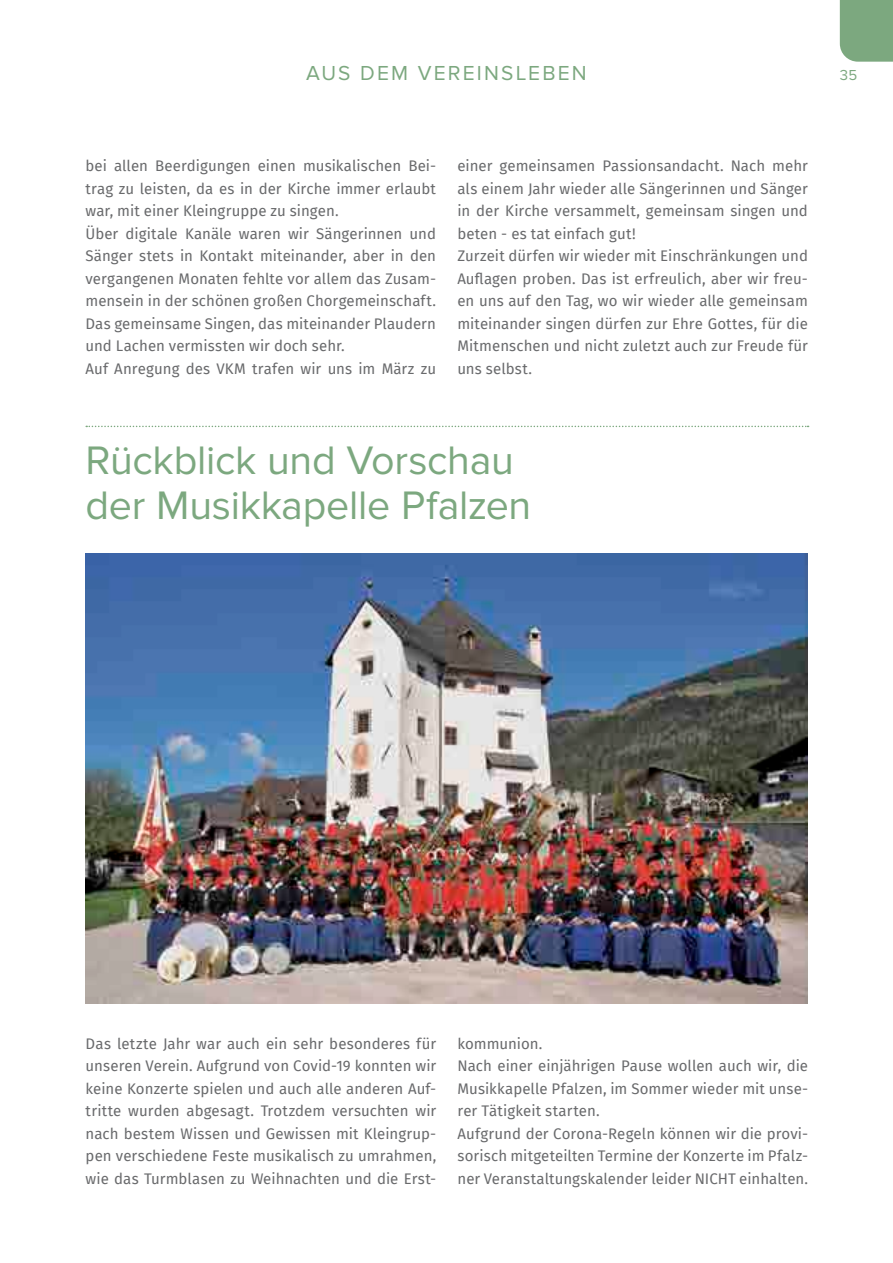
<style>
.page{position:relative;width:893px;height:1263px;background:#fff}
.page>*{position:absolute;margin:0;border:0;box-sizing:border-box;transform-origin:0 0}
.Title_Grün{font:41.25px/45px "Proxima Nova";letter-spacing:-.005em;color:#7ca87f}
.t1{font:21px "Proxima Nova";letter-spacing:.1em;color:#7ca87f}
.Body_Text{font:15px/22.5px "Fira Sans";letter-spacing:.005em;color:#696a6c;text-align:justify}
.t2{font:15px "Proxima Nova";color:#7ca87f}
</style>
<div class="page">
<svg style="left:86px;top:426px;width:723px;height:1px"></svg>
<img style="left:85px;top:554px;width:723px;height:450px">
<div style="left:840px;top:0;width:53px;height:62px;background:#7ca87f"></div>
<h2 class="t1" style="left:306px;top:61px;width:282px">AUS DEM VEREINSLEBEN</h2>
<p class="t2" style="left:840px;top:66px;width:19px">35</p>
<p class="Body_Text" style="left:85px;top:154px;width:352px">bei allen Beerdigungen einen musikalischen Bei&shy;trag zu leisten, da es in der Kirche immer erlaubt war, mit einer Kleingruppe zu singen.</p>
<p class="Body_Text" style="left:85px;top:222px;width:352px">Über digitale Kanäle waren wir Sängerinnen und Sänger stets in Kontakt miteinander, aber in den vergangenen Monaten fehlte vor allem das Zusam&shy;mensein in der schönen großen Chorgemeinschaft.<br>Das gemeinsame Singen, das miteinander Plaudern und Lachen vermissten wir doch sehr.</p>
<p class="Body_Text" style="left:85px;top:357px;width:352px">Auf Anregung des VKM trafen wir uns im März zu</p>
<p class="Body_Text" style="left:457px;top:154px;width:352px">einer gemeinsamen Passionsandacht. Nach mehr als einem Jahr wieder alle Sängerinnen und Sänger in der Kirche versammelt, gemeinsam singen und beten - es tat einfach gut!</p>
<p class="Body_Text" style="left:457px;top:244px;width:352px">Zurzeit dürfen wir wieder mit Einschränkungen und Auflagen proben. Das ist erfreulich, aber wir freu&shy;en uns auf den Tag, wo wir wieder alle gemeinsam miteinander singen dürfen zur Ehre Gottes, für die Mitmenschen und nicht zuletzt auch zur Freude für uns selbst.</p>
<p class="Title_Grün" style="left:85px;top:438px;width:447px">Rückblick und Vorschau der Musikkapelle Pfalzen</p>
<p class="Body_Text" style="left:86px;top:1032px;width:352px">Das letzte Jahr war auch ein sehr besonderes für unseren Verein. Aufgrund von Covid-19 konnten wir keine Konzerte spielen und auch alle anderen Auf&shy;tritte wurden abgesagt. Trotzdem versuchten wir nach bestem Wissen und Gewissen mit Kleingrup&shy;pen verschiedene Feste musikalisch zu umrahmen, wie das Turmblasen zu Weihnachten und die Erst-</p>
<p class="Body_Text" style="left:457px;top:1032px;width:86px">kommunion.</p>
<p class="Body_Text" style="left:457px;top:1054px;width:352px">Nach einer einjährigen Pause wollen auch wir, die Musikkapelle Pfalzen, im Sommer wieder mit unse&shy;rer Tätigkeit starten.</p>
<p class="Body_Text" style="left:457px;top:1122px;width:352px">Aufgrund der Corona-Regeln können wir die provi&shy;sorisch mitgeteilten Termine der Konzerte im Pfalz&shy;ner Veranstaltungskalender leider NICHT einhalten.</p>
</div>
